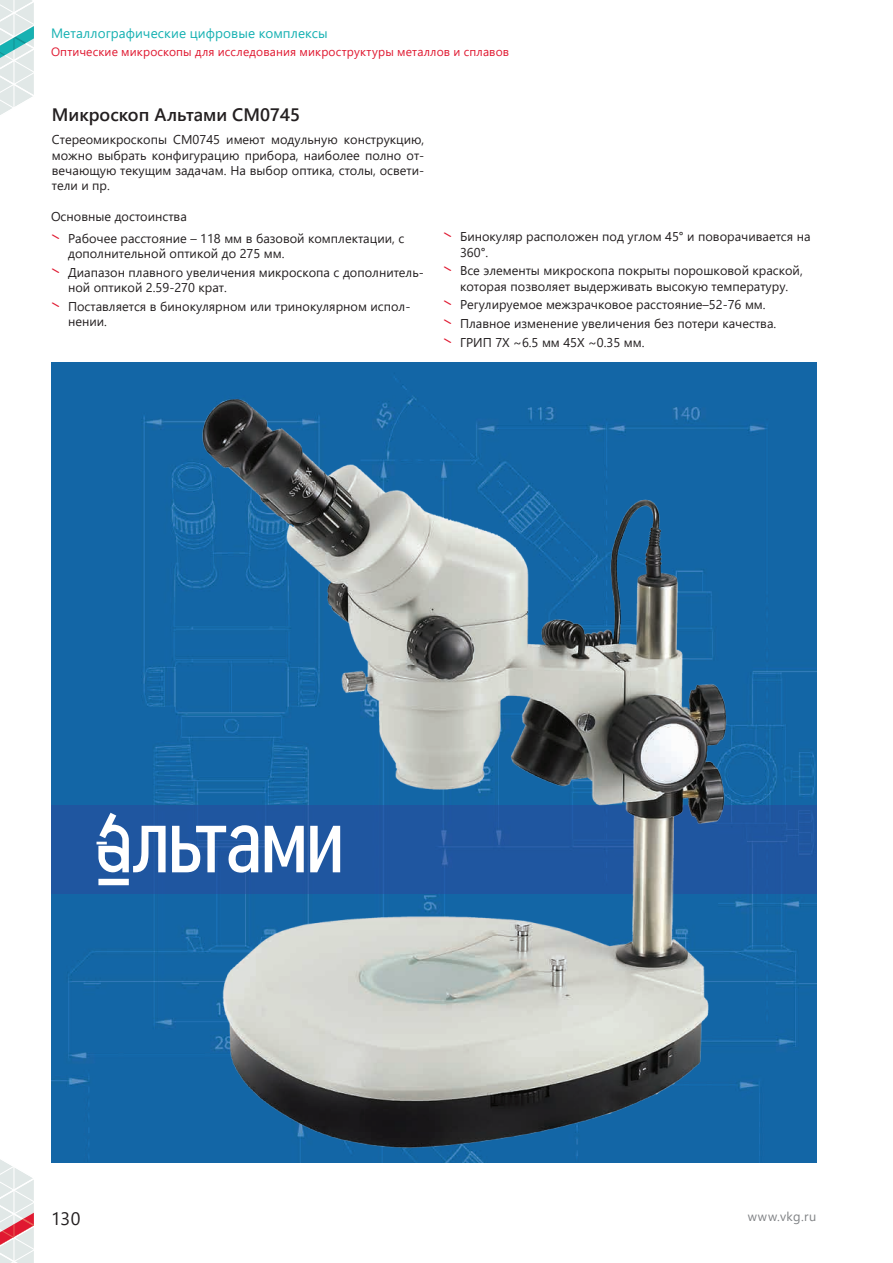
<style>
.page{position:relative;width:893px;height:1263px;background:#fff}
.page>*{position:absolute;margin:0;border:0;box-sizing:border-box;transform-origin:0 0}
.t1{font:600 18px "Segoe UI";color:#231f20}
.t2{font:18px "Segoe UI";color:#231f20}
.t3{font:13.5px "Segoe UI";letter-spacing:.005em;color:#16b1b2}
.t4{font:12.75px/15.3px "Segoe UI";color:#231f20}
.t5{font:12.75px "Segoe UI";letter-spacing:.045em;color:#808285}
.t6{font:12px "Segoe UI";letter-spacing:.01em;color:#e01931}
.s1{font-family:"Typeface";font-size:16.5px;color:#e01931}
</style>
<div class="page">
<div style="left:51px;top:363px;width:765px;height:799px;background:#1366a6"></div>
<div style="left:51px;top:805px;width:765px;height:88px;background:#1f56a0"></div>
<img style="left:130px;top:373px;width:640px;height:790px">
<svg style="left:97px;top:813px;width:243px;height:72px"></svg>
<svg style="left:0;top:0;width:34px;height:115px"></svg>
<svg style="left:0;top:1159px;width:34px;height:104px"></svg>
<p class="t3" style="left:51px;top:21px;width:278px">Металлографические цифровые комплексы</p>
<p class="t6" style="left:51px;top:40px;width:460px">Оптические микроскопы для исследования микроструктуры металлов и сплавов</p>
<h1 class="t1" style="left:52px;top:97px;width:250px">Микроскоп Альтами СМ0745</h1>
<p class="t4" style="left:52px;top:131px;width:374px;text-align:justify">Стереомикроскопы СМ0745 имеют модульную конструкцию, можно выбрать конфигурацию прибора, наиболее полно от&shy;вечающую текущим задачам. На выбор оптика, столы, освети&shy;тели и пр.</p>
<p class="t4" style="left:51px;top:204px;width:355px;line-height:21.8px">Основные достоинства<br><span class="s1">#</span> Рабочее расстояние – 118 мм в базовой комплектации, с</p>
<p class="t4" style="left:51px;top:243px;width:374px;line-height:18.8px;text-indent:17px">дополнительной оптикой до 275 мм.<br><span class="s1">#</span> Диапазон плавного увеличения микроскопа с дополнитель-</p>
<p class="t4" style="left:51px;top:277px;width:361px;line-height:18.8px;text-indent:17px">ной оптикой 2.59-270 крат.<br><span class="s1">#</span> Поставляется в бинокулярном или тринокулярном испол-</p>
<p class="t4" style="left:68px;top:313px;width:40px">нении.</p>
<p class="t4" style="left:460px;top:228px;width:352px;text-indent:-17px"><span class="s1">#</span> Бинокуляр расположен под углом 45° и поворачивается на<br>360°.</p>
<p class="t4" style="left:443px;top:262px;width:361px;text-align:center"><span class="s1">#</span> Все элементы микроскопа покрыты порошковой краской, которая позволяет выдерживать высокую температуру.</p>
<p class="t4" style="left:443px;top:294px;width:335px;line-height:18.8px"><span class="s1">#</span> Регулируемое межзрачковое расстояние–52-76 мм. <span class="s1">#</span> Плавное изменение увеличения без потери качества. <span class="s1">#</span> ГРИП 7X ~6.5 мм 45X ~0.35 мм.</p>
<h1 class="t2" style="left:51px;top:1202px;width:31px">130</h1>
<p class="t5" style="left:748px;top:1205px;width:70px">www.vkg.ru</p>
</div>
